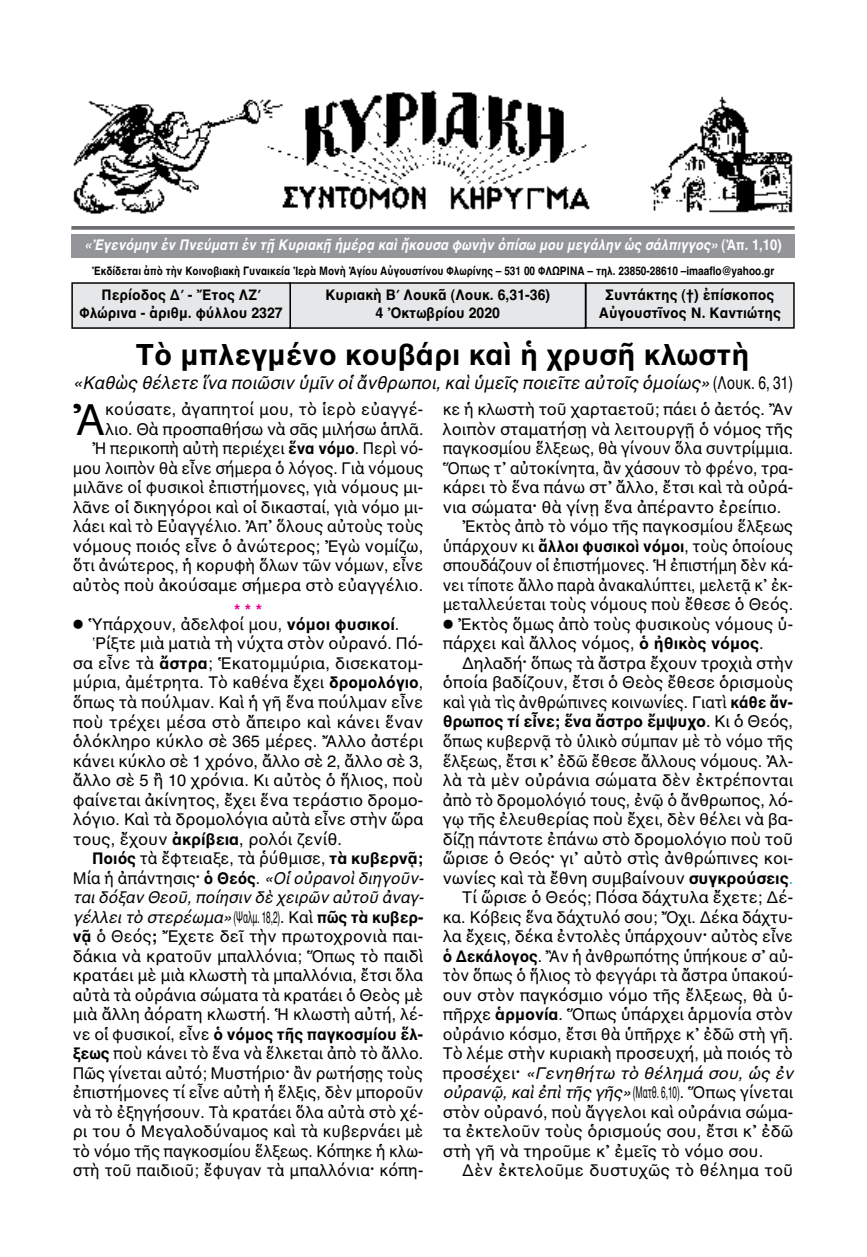
<style>
.page{position:relative;width:867px;height:1257px;background:#fff}
.page>*{position:absolute;margin:0;border:0;box-sizing:border-box;transform-origin:0 0}
.t1{font:43.5px "AL Helvetica";color:#000}
.t2{font:700 30px "AL Helvetica";color:#000}
.t3{font:italic 18px "AL Helvetica";color:#000;scale:.95 1}
.t4{font:16.5px/19.5px "AL Helvetica";color:#000;text-align:justify}
.t5{font:16.5px "AL Helvetica";color:#000;scale:.95 1}
.t6{font:16.5px "AL Helvetica";color:#000;scale:.93 1}
.t7{font:16.5px "AL Helvetica";color:#000;scale:.5 1}
.t8{font:700 16.5px "AL Helvetica";letter-spacing:-.01em;color:#000}
.t9{font:italic 16.5px "AL Helvetica";letter-spacing:.005em;color:#000}
.t10{font:700 15px/18px "AL Helvetica";color:#000;text-align:center;scale:.95 1}
.t11{font:italic 700 15px "AL Helvetica";color:#fff;scale:.88 1}
.t12{font:700 12px "AL Helvetica";color:#000;scale:.85 1}
.s1{font-style:normal}
.s2{font-weight:700}
.s3{font-weight:700;color:#ec008c}
.s4{font-style:italic}
.s5{font-weight:400}
.s6{color:#00aeef}
.s7{font-weight:700;font-style:normal}
</style>
<div class="page">
<div style="left:291px;top:284px;width:293px;height:43px;background:#e6e7e8"></div>
<div style="left:289px;top:282px;width:297px;height:47px;border:2px solid #000"></div>
<div style="left:73px;top:284px;width:216px;height:43px;background:#e6e7e8"></div>
<div style="left:71px;top:282px;width:220px;height:47px;border:2px solid #000"></div>
<div style="left:586px;top:284px;width:207px;height:43px;background:#e6e7e8"></div>
<div style="left:585px;top:282px;width:209px;height:46px;border:2px solid #000"></div>
<svg style="left:71px;top:226px;width:723px;height:4px;background:#76777a"></svg>
<div style="left:71px;top:234px;width:723px;height:23px;background:#939598"></div>
<img style="left:73px;top:90px;width:720px;height:124px">
<p class="t11" style="left:84px;top:236px;width:794px">«Ἐγενόμην ἐν Πνεύματι ἐν τῇ Κυριακῇ ἡμέρᾳ καὶ ἤκουσα φωνὴν ὀπίσω μου μεγάλην ὡς σάλπιγγος» <span class="s1">(Ἀπ. 1,10)</span></p>
<p class="t12" style="left:92px;top:264px;width:804px">Ἐκδίδεται ἀπὸ τὴν Κοινοβιακὴ Γυναικεία Ἱερὰ Μονὴ Ἁγίου Αὐγουστίνου Φλωρίνης – 531 00 ΦΛΩΡΙΝΑ – τηλ. 23850-28610 –imaaflo@yahoo.gr</p>
<p class="t10" style="left:80px;top:286px;width:215px">Περίοδος Δ΄ - Ἔτος ΛΖ΄<br>Φλώρινα - ἀριθμ. φύλλου 2327</p>
<p class="t10" style="left:599px;top:286px;width:193px">Συντάκτης (†) ἐπίσκοπος<br>Αὐγουστῖνος Ν. Καντιώτης</p>
<h2 class="t2" style="left:136px;top:337px;width:615px">Τὸ μπλεγμένο κουβάρι καὶ ἡ χρυσῆ κλωστὴ</h2>
<p class="t3" style="left:73px;top:373px;width:759px">«Καθὼς θέλετε ἵνα ποιῶσιν ὑμῖν οἱ ἄνθρωποι, καὶ ὑμεῖς ποιεῖτε αὐτοῖς ὁμοίως» <span class="s1">(Λουκ. 6, 31)</span></p>
<p class="t10" style="left:325px;top:286px;width:238px">Κυριακὴ Β΄ Λουκᾶ (Λουκ. 6,31-36)<br>4 Ὀκτωβρίου 2020</p>
<p class="t4" style="left:73px;top:400px;width:352px;text-align:right">κούσατε, ἀγαπητοί μου, τὸ ἱερὸ εὐαγγέ-<br>λιο. Θὰ προσπαθήσω νὰ σᾶς μιλήσω ἁπλᾶ.<br>Ἠ περικοπὴ αὐτὴ περιέχει <span class="s2">ἕνα νόμο</span>. Περὶ νό&shy;μου λοιπὸν θὰ εἶνε σήμερα ὁ λόγος. Γιὰ νόμους μιλᾶνε οἱ φυσικοὶ ἐπιστήμονες, γιὰ νόμους μι&shy;λᾶνε οἱ δικηγόροι καὶ οἱ δικασταί, γιὰ νόμο μι&shy;λάει καὶ τὸ Εὐαγγέλιο. Ἀπ᾽ ὅλους αὐτοὺς τοὺς νόμους ποιός εἶνε ὁ ἀνώτερος; Ἐγὼ νομίζω, ὅτι ἀνώτερος, ἡ κορυφὴ ὅλων τῶν νόμων, εἶνε αὐτὸς ποὺ ἀκούσαμε σήμερα στὸ εὐαγγέλιο.</p>
<p class="t4" style="left:73px;top:603px;width:328px;line-height:14.1px;text-indent:161px"><span class="s3">***<br></span>⃝ Ὑπάρχουν, ἀδελφοί μου, <span class="s2">νόμοι φυσικοί</span>.</p>
<p class="t4" style="left:73px;top:634px;width:352px;text-indent:20px">῾Ρίξτε μιὰ ματιὰ τὴ νύχτα στὸν οὐρανό. Πό&shy;σα εἶνε τὰ <span class="s2">ἄστρα</span>; Ἑκατομμύρια, δισεκατομ&shy;μύρια, ἀμέτρητα. Τὸ καθένα ἔχει <span class="s2">δρομολόγιο</span>, ὅπως τὰ πούλμαν. Καὶ ἡ γῆ ἕνα πούλμαν εἶνε ποὺ τρέχει μέσα στὸ ἄπειρο καὶ κάνει ἕναν ὁλόκληρο κύκλο σὲ 365 μέρες. Ἄλλο ἀστέρι κάνει κύκλο σὲ 1 χρόνο, ἄλλο σὲ 2, ἄλλο σὲ 3, ἄλλο σὲ 5 ἢ 10 χρόνια. Κι αὐτὸς ὁ ἥλιος, ποὺ φαίνεται ἀκίνητος, ἔχει ἕνα τεράστιο δρομο&shy;λόγιο. Καὶ τὰ δρομολόγια αὐτὰ εἶνε στὴν ὥρα τους, ἔχουν <span class="s2">ἀκρίβεια</span>, ρολόι ζενίθ.</p>
<p class="t4" style="left:73px;top:848px;width:352px;text-indent:20px"><span class="s2">Ποιός</span> τὰ ἔφτειαξε, τὰ ῥύθμισε, <span class="s2">τὰ κυβερνᾷ; </span>Μία ἡ ἀπάντησις<span class="s2">· ὁ Θεός</span>. <span class="s4">«Οἱ οὐρανοὶ διηγοῦν&shy;ται δόξαν Θεοῦ, ποίησιν δὲ χειρῶν αὐτοῦ ἀναγ&shy;γέλλει τὸ στερέωμα»</span>(Ψαλμ. 18,2). Καὶ <span class="s2">πῶς τὰ κυβερ&shy;νᾷ</span> ὁ Θεός<span class="s2">;</span> Ἔχετε δεῖ τὴν πρωτοχρονιὰ παι&shy;δάκια νὰ κρατοῦν μπαλλόνια; Ὅπως τὸ παιδὶ κρατάει μὲ μιὰ κλωστὴ τὰ μπαλλόνια, ἔτσι ὅλα αὐτὰ τὰ οὐράνια σώματα τὰ κρατάει ὁ Θεὸς μὲ μιὰ ἄλλη ἀόρατη κλωστή. Ἡ κλωστὴ αὐτή, λέ&shy;νε οἱ φυσικοί, εἶνε <span class="s2">ὁ νόμος τῆς παγκοσμίου ἕλ&shy;ξεως</span> ποὺ κάνει τὸ ἕνα νὰ ἕλκεται ἀπὸ τὸ ἄλλο.<br>Πῶς γίνεται αὐτό; Μυστήριο<span class="s2">·</span> ἂν ρωτήσῃς τοὺς ἐπιστήμονες τί εἶνε αὐτὴ ἡ ἕλξις, δὲν μποροῦν νὰ τὸ ἐξηγήσουν. Τὰ κρατάει ὅλα αὐτὰ στὸ χέ&shy;ρι του ὁ Μεγαλοδύναμος καὶ τὰ κυβερνάει μὲ τὸ νόμο τῆς παγκοσμίου ἕλξεως. Κόπηκε ἡ κλω&shy;στὴ τοῦ παιδιοῦ; ἔφυγαν τὰ μπαλλόνια<span class="s2">·</span> κόπη-</p>
<h1 class="t1" style="left:73px;top:394px;width:34px">Ἀ</h1>
<p class="t4" style="left:442px;top:400px;width:352px">κε ἡ κλωστὴ τοῦ χαρταετοῦ; πάει ὁ ἀετός. Ἂν</p>
<p class="t4" style="left:442px;top:419px;width:352px">λοιπὸν σταματήσῃ νὰ λειτουργῇ ὁ νόμος τῆς</p>
<p class="t5" style="left:442px;top:439px;width:370px">παγκοσμίου ἕλξεως, θὰ γίνουν ὅλα συντρίμμια.</p>
<p class="t5" style="left:442px;top:458px;width:370px">Ὅπως τ᾽ αὐτοκίνητα, ἂν χάσουν τὸ φρένο, τρα-</p>
<p class="t4" style="left:442px;top:478px;width:352px">κάρει τὸ ἕνα πάνω στ᾽ ἄλλο, ἔτσι καὶ τὰ οὐρά-</p>
<p class="t4" style="left:443px;top:497px;width:340px">νια σώματα<span class="s2">·</span> θὰ γίνῃ ἕνα ἀπέραντο ἐρείπιο.</p>
<p class="t4" style="left:462px;top:517px;width:332px">Ἐκτὸς ἀπὸ τὸ νόμο τῆς παγκοσμίου ἕλξεως</p>
<p class="t5" style="left:442px;top:536px;width:370px">ὑπάρχουν κι <span class="s2">ἄλλοι φυσικοὶ νόμοι</span>, τοὺς ὁποίους</p>
<p class="t6" style="left:442px;top:556px;width:378px">σπουδάζουν οἱ ἐπιστήμονες. Ἡ ἐπιστήμη δὲν κά-</p>
<p class="t6" style="left:442px;top:575px;width:378px">νει τίποτε ἄλλο παρὰ ἀνακαλύπτει, μελετᾷ κ᾽ ἐκ-</p>
<p class="t5" style="left:442px;top:595px;width:370px">μεταλλεύεται τοὺς νόμους ποὺ ἔθεσε ὁ Θεός.</p>
<p class="t4" style="left:442px;top:614px;width:352px">⃝ Ἐκτὸς ὅμως ἀπὸ τοὺς φυσικοὺς νόμους ὑ-</p>
<p class="t4" style="left:442px;top:634px;width:322px">πάρχει καὶ ἄλλος νόμος, <span class="s2">ὁ ἠθικὸς νόμος</span>.</p>
<p class="t4" style="left:462px;top:653px;width:333px">Δηλαδή<span class="s2">·</span> ὅπως τὰ ἄστρα ἔχουν τροχιὰ στὴν</p>
<p class="t4" style="left:443px;top:673px;width:352px">ὁποία βαδίζουν, ἔτσι ὁ Θεὸς ἔθεσε ὁρισμοὺς</p>
<p class="t5" style="left:442px;top:692px;width:370px">καὶ γιὰ τὶς ἀνθρώπινες κοινωνίες. Γιατὶ <span class="s2">κάθε ἄν-</span></p>
<p class="t8" style="left:442px;top:712px;width:352px">θρωπος τί εἶνε; ἕνα ἄστρο ἔμψυχο<span class="s5">. Κι ὁ Θεός,</span></p>
<p class="t5" style="left:442px;top:731px;width:370px">ὅπως κυβερνᾷ τὸ ὑλικὸ σύμπαν μὲ τὸ νόμο τῆς</p>
<p class="t4" style="left:442px;top:751px;width:352px">ἕλξεως, ἔτσι κ᾽ ἐδῶ ἔθεσε ἄλλους νόμους. Ἀλ-</p>
<p class="t4" style="left:442px;top:770px;width:352px">λὰ τὰ μὲν οὐράνια σώματα δὲν ἐκτρέπονται</p>
<p class="t4" style="left:442px;top:790px;width:352px">ἀπὸ τὸ δρομολόγιό τους, ἐνῷ ὁ ἄνθρωπος, λό-</p>
<p class="t4" style="left:442px;top:809px;width:352px">γῳ τῆς ἐλευθερίας ποὺ ἔχει, δὲν θέλει νὰ βα-</p>
<p class="t4" style="left:443px;top:829px;width:352px">δίζῃ πάντοτε ἐπάνω στὸ δρομολόγιο ποὺ τοῦ</p>
<p class="t4" style="left:442px;top:848px;width:352px">ὥρισε ὁ Θεός<span class="s2">·</span> γι᾽ αὐτὸ στὶς ἀνθρώπινες κοι-</p>
<p class="t4" style="left:442px;top:868px;width:352px">νωνίες καὶ τὰ ἔθνη συμβαίνουν <span class="s2">συγκρούσεις</span><span class="s6">.</span></p>
<p class="t4" style="left:462px;top:887px;width:332px">Τί ὥρισε ὁ Θεός; Πόσα δάχτυλα ἔχετε; Δέ-</p>
<p class="t4" style="left:442px;top:907px;width:352px">κα. Κόβεις ἕνα δάχτυλό σου; Ὄχι. Δέκα δάχτυ-</p>
<p class="t4" style="left:442px;top:926px;width:352px">λα ἔχεις, δέκα ἐντολὲς ὑπάρχουν<span class="s2">·</span> αὐτὸς εἶνε</p>
<p class="t5" style="left:442px;top:946px;width:370px"><span class="s2">ὁ Δεκάλογος</span>. Ἂν ἡ ἀνθρωπότης ὑπήκουε σ᾽ αὐ-</p>
<p class="t5" style="left:443px;top:965px;width:370px">τὸν ὅπως ὁ ἥλιος τὸ φεγγάρι τὰ ἄστρα ὑπακού-</p>
<p class="t4" style="left:442px;top:985px;width:352px">ουν στὸν παγκόσμιο νόμο τῆς ἔλξεως, θὰ ὑ-</p>
<p class="t4" style="left:442px;top:1004px;width:352px">πῆρχε <span class="s2">ἁρμονία</span>. Ὅπως ὑπάρχει ἁρμονία στὸν</p>
<p class="t4" style="left:442px;top:1024px;width:352px">οὐράνιο κόσμο, ἔτσι θὰ ὑπῆρχε κ᾽ ἐδῶ στὴ γῆ.</p>
<p class="t4" style="left:442px;top:1043px;width:351px">Τὸ λέμε στὴν κυριακὴ προσευχή, μὰ ποιός τὸ</p>
<p class="t9" style="left:442px;top:1063px;width:352px"><span class="s1">προσέχει</span><span class="s7">·</span> «Γενηθήτω τὸ θέλημά σου, ὡς ἐν</p>
<p class="t7" style="left:442px;top:1082px;width:702px"><span class="s4">οὐρανῷ, καὶ ἐπὶ τῆς γῆς»</span>(Ματθ. 6,10). Ὅπως γίνεται</p>
<p class="t4" style="left:442px;top:1102px;width:352px">στὸν οὐρανό, ποὺ ἄγγελοι καὶ οὐράνια σώμα-</p>
<p class="t4" style="left:443px;top:1121px;width:352px">τα ἐκτελοῦν τοὺς ὁρισμούς σου, ἔτσι κ᾽ ἐδῶ</p>
<p class="t4" style="left:443px;top:1141px;width:322px">στὴ γῆ νὰ τηροῦμε κ᾽ ἐμεῖς τὸ νόμο σου.</p>
<p class="t4" style="left:462px;top:1160px;width:332px">Δὲν ἐκτελοῦμε δυστυχῶς τὸ θέλημα τοῦ</p>
</div>
